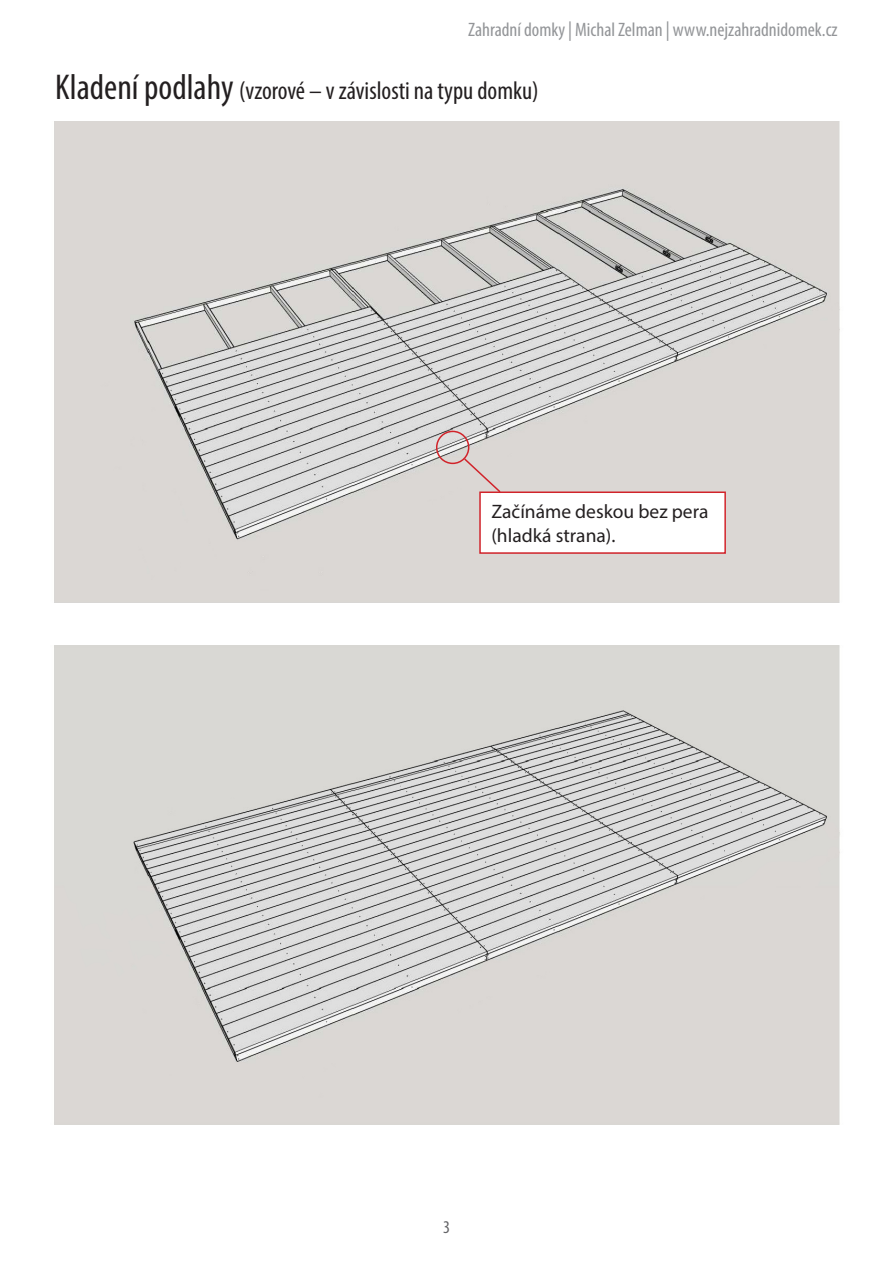
<style>
.page{position:relative;width:893px;height:1263px;background:#fff}
.page>*{position:absolute;margin:0;border:0;box-sizing:border-box;transform-origin:0 0}
.Text_1{font:condensed 25.5px "Myriad Pro";color:#231f20}
.t1{font:condensed 19.5px "Myriad Pro";color:#939598}
.Text_3{font:19.5px/23.4px "Myriad Pro";color:#231f20}
.t2{font:condensed 18px "Myriad Pro";color:#636366}
.s1{font-size:36px}
</style>
<div class="page">
<img style="left:54px;top:645px;width:786px;height:480px">
<img style="left:54px;top:121px;width:786px;height:481px">
<div style="left:480px;top:492px;width:245px;height:61px;background:#fff"></div>
<div style="left:479px;top:491px;width:247px;height:63px;border:2px solid #d1232a"></div>
<div style="left:436px;top:431px;width:33px;height:33px;border:2px solid #d1232a;border-radius:50%"></div>
<svg style="left:462px;top:457px;width:40px;height:37px"></svg>
<p class="t1" style="left:468px;top:18px;width:371px">Zahradní domky | Michal Zelman | www.nejzahradnidomek.cz</p>
<p class="Text_1" style="left:55px;top:75px;width:485px"><span class="s1">Kladení podlahy</span> (vzorové – v závislosti na typu domku)</p>
<p class="Text_3" style="left:491px;top:500px;width:218px">Začínáme deskou bez pera (hladká strana).</p>
<p class="t2" style="left:443px;top:1216px;width:8px">3</p>
</div>
